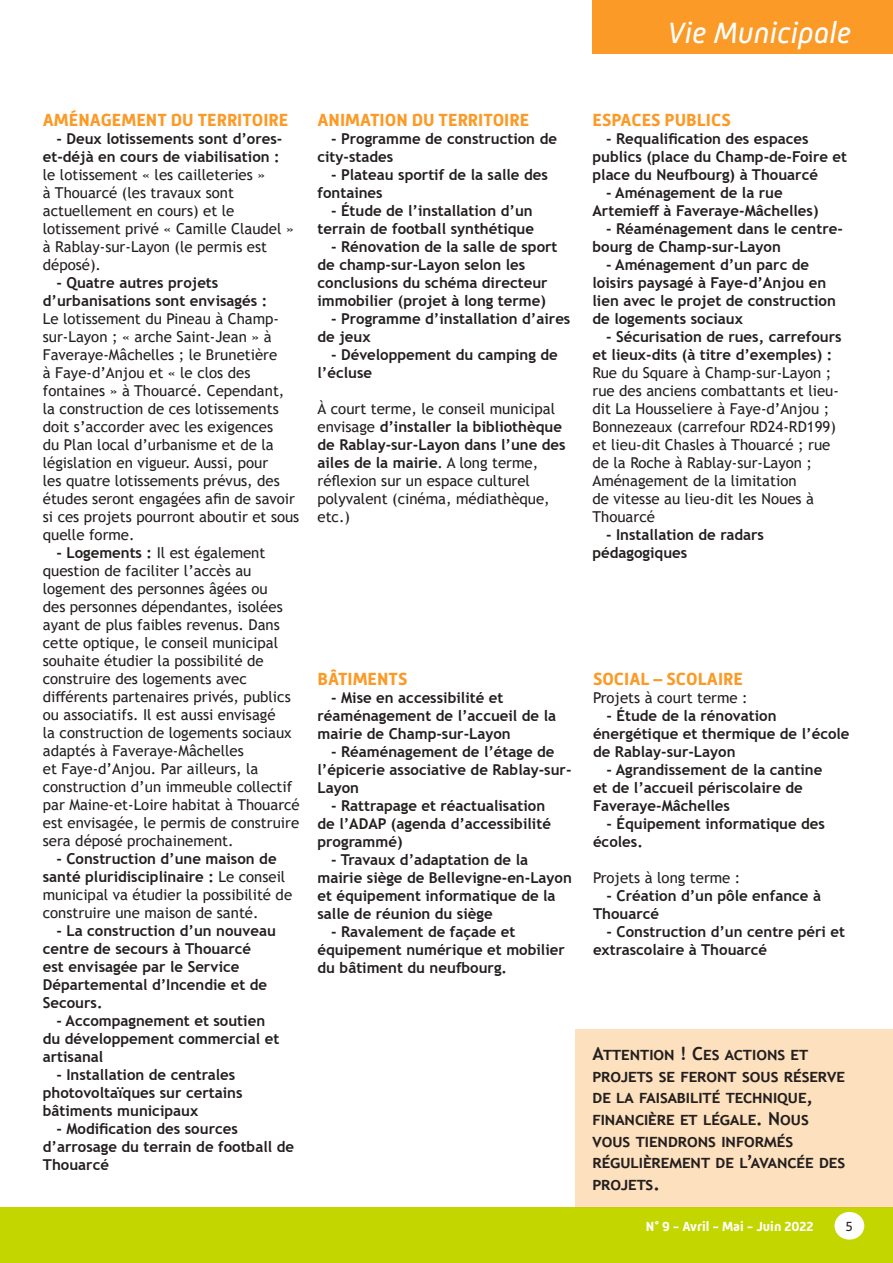
<style>
.page{position:relative;width:893px;height:1263px;background:#fff}
.page>*{position:absolute;margin:0;border:0;box-sizing:border-box;transform-origin:0 0}
.t1{font:italic 30px "Mic 32 New";color:#fff}
.t2{font:700 18px/21.6px "Trebuchet MS";color:#241f1f}
.t3{font:700 18px "Mic 32 New";color:#fb9a26}
.t4{font:700 15px/18px "Trebuchet MS";color:#241f1f}
.t5{font:15px/18px "Trebuchet MS";color:#241f1f}
.t6{font:700 13.5px "Mic 32 New";color:#fff}
.t7{font:13.5px "Mic 32 New";color:#241f1f}
.s1{font-weight:700}
</style>
<div class="page">
<div style="left:0;top:1208px;width:893px;height:55px;background:#c3d600"></div>
<div style="left:834px;top:1212px;width:30px;height:27px;background:#fff;border-radius:50%"></div>
<div style="left:575px;top:1029px;width:318px;height:179px;background:#fde0be"></div>
<div style="left:592px;top:0;width:301px;height:54px;background:#fb9a26"></div>
<hr style="left:0;top:1112px;width:1px;height:96px;background:#fb9a26">
<h1 class="t1" style="left:667px;top:16px;width:186px">Vie Municipale</h1>
<p class="t3" style="left:43px;top:110px;width:247px">AMÉNAGEMENT DU TERRITOIRE</p>
<p class="t4" style="left:43px;top:130px;width:241px;text-align:right">- Deux lotissements sont d’ores&shy;et-déjà en cours de viabilisation :</p>
<p class="t5" style="left:43px;top:166px;width:253px">le lotissement « les cailleteries »<br>à Thouarcé (les travaux sont actuellement en cours) et le lotissement privé « Camille Claudel » à Rablay-sur-Layon (le permis est déposé).</p>
<p class="t4" style="left:43px;top:274px;width:226px;text-indent:14px">- Quatre autres projets d’urbanisations sont envisagés :</p>
<p class="t5" style="left:43px;top:310px;width:258px">Le lotissement du Pineau à Champ&shy;sur-Layon ; « arche Saint-Jean » à Faveraye-Mâchelles ; le Brunetière<br>à Faye-d’Anjou et « le clos des fontaines » à Thouarcé. Cependant, la construction de ces lotissements doit s’accorder avec les exigences<br>du Plan local d’urbanisme et de la législation en vigueur. Aussi, pour<br>les quatre lotissements prévus, des études seront engagées afin de savoir si ces projets pourront aboutir et sous quelle forme.</p>
<p class="t5" style="left:43px;top:544px;width:258px;text-indent:14px"><span class="s1">- Logements :</span> Il est également question de faciliter l’accès au logement des personnes âgées ou<br>des personnes dépendantes, isolées ayant de plus faibles revenus. Dans cette optique, le conseil municipal souhaite étudier la possibilité de construire des logements avec différents partenaires privés, publics ou associatifs. Il est aussi envisagé<br>la construction de logements sociaux adaptés à Faveraye-Mâchelles<br>et Faye-d’Anjou. Par ailleurs, la construction d’un immeuble collectif par Maine-et-Loire habitat à Thouarcé est envisagée, le permis de construire sera déposé prochainement.</p>
<p class="t5" style="left:43px;top:850px;width:251px;text-indent:14px"><span class="s1">- Construction d’une maison de santé pluridisciplinaire :</span> Le conseil municipal va étudier la possibilité de construire une maison de santé.</p>
<p class="t4" style="left:43px;top:922px;width:235px;text-indent:14px">- La construction d’un nouveau centre de secours à Thouarcé est envisagée par le Service<br>Départemental d’Incendie et de<br>Secours.</p>
<p class="t4" style="left:43px;top:1012px;width:238px;text-indent:14px">- Accompagnement et soutien du développement commercial et artisanal</p>
<p class="t4" style="left:43px;top:1066px;width:201px;text-indent:14px">- Installation de centrales photovoltaïques sur certains bâtiments municipaux</p>
<p class="t4" style="left:43px;top:1120px;width:253px;text-indent:14px">- Modification des sources d’arrosage du terrain de football de<br>Thouarcé</p>
<p class="t3" style="left:317px;top:110px;width:213px">ANIMATION DU TERRITOIRE</p>
<p class="t4" style="left:317px;top:130px;width:241px;text-indent:14px">- Programme de construction de city-stades</p>
<p class="t4" style="left:317px;top:166px;width:232px;text-indent:14px">- Plateau sportif de la salle des fontaines</p>
<p class="t4" style="left:317px;top:202px;width:218px;text-align:right">- Étude de l’installation d’un terrain de football synthétique</p>
<p class="t4" style="left:317px;top:238px;width:241px;text-indent:14px">- Rénovation de la salle de sport de champ-sur-Layon selon les conclusions du schéma directeur immobilier (projet à long terme)</p>
<p class="t4" style="left:317px;top:310px;width:254px;text-indent:14px">- Programme d’installation d’aires de jeux</p>
<p class="t4" style="left:317px;top:346px;width:242px;text-indent:14px">- Développement du camping de l’écluse</p>
<p class="t5" style="left:317px;top:400px;width:250px">À court terme, le conseil municipal envisage <span class="s1">d’installer la bibliothèque de Rablay-sur-Layon dans l’une des ailes de la mairie</span>. A long terme, réflexion sur un espace culturel polyvalent (cinéma, médiathèque, etc.)</p>
<p class="t3" style="left:317px;top:668px;width:91px">BÂTIMENTS</p>
<p class="t4" style="left:317px;top:688px;width:240px;text-indent:14px">- Mise en accessibilité et réaménagement de l’accueil de la mairie de Champ-sur-Layon</p>
<p class="t4" style="left:317px;top:742px;width:256px;text-indent:14px">- Réaménagement de l’étage de l’épicerie associative de Rablay-sur-<br>Layon</p>
<p class="t4" style="left:317px;top:796px;width:235px;text-indent:14px">- Rattrapage et réactualisation de l’ADAP (agenda d’accessibilité programmé)</p>
<p class="t4" style="left:317px;top:850px;width:256px;text-indent:14px">- Travaux d’adaptation de la mairie siège de Bellevigne-en-Layon et équipement informatique de la salle de réunion du siège</p>
<p class="t4" style="left:317px;top:922px;width:249px;text-indent:14px">- Ravalement de façade et équipement numérique et mobilier du bâtiment du neufbourg.</p>
<p class="t3" style="left:592px;top:110px;width:140px">ESPACES PUBLICS</p>
<p class="t4" style="left:592px;top:130px;width:256px;text-indent:14px">- Requalification des espaces publics (place du Champ-de-Foire et place du Neufbourg) à Thouarcé</p>
<p class="t4" style="left:592px;top:184px;width:228px;text-indent:14px">- Aménagement de la rue<br>Artemieff à Faveraye-Mâchelles)</p>
<p class="t4" style="left:592px;top:220px;width:252px;text-indent:14px">- Réaménagement dans le centre&shy;bourg de Champ-sur-Layon</p>
<p class="t4" style="left:592px;top:256px;width:245px;text-indent:14px">- Aménagement d’un parc de loisirs paysagé à Faye-d’Anjou en lien avec le projet de construction de logements sociaux</p>
<p class="t4" style="left:592px;top:328px;width:251px;text-indent:14px">- Sécurisation de rues, carrefours et lieux-dits (à titre d’exemples) :</p>
<p class="t5" style="left:592px;top:364px;width:248px">Rue du Square à Champ-sur-Layon ; rue des anciens combattants et lieu&shy;dit La Housseliere à Faye-d’Anjou ;<br>Bonnezeaux (carrefour RD24-RD199) et lieu-dit Chasles à Thouarcé ; rue de la Roche à Rablay-sur-Layon ;<br>Aménagement de la limitation<br>de vitesse au lieu-dit les Noues à<br>Thouarcé</p>
<p class="t4" style="left:592px;top:526px;width:173px;text-indent:14px">- Installation de radars pédagogiques</p>
<p class="t3" style="left:593px;top:668px;width:152px">SOCIAL – SCOLAIRE</p>
<p class="t5" style="left:593px;top:688px;width:156px">Projets à court terme :</p>
<p class="t4" style="left:593px;top:706px;width:258px;text-indent:14px">- Étude de la rénovation énergétique et thermique de l’école de Rablay-sur-Layon</p>
<p class="t4" style="left:593px;top:760px;width:231px;text-indent:14px">- Agrandissement de la cantine et de l’accueil périscolaire de<br>Faveraye-Mâchelles</p>
<p class="t4" style="left:593px;top:814px;width:234px;text-indent:14px">- Équipement informatique des écoles.</p>
<p class="t5" style="left:593px;top:868px;width:149px">Projets à long terme :</p>
<p class="t4" style="left:593px;top:886px;width:229px;text-indent:14px">- Création d’un pôle enfance à<br>Thouarcé</p>
<p class="t4" style="left:593px;top:922px;width:254px;text-indent:14px">- Construction d’un centre péri et extrascolaire à Thouarcé</p>
<p class="t2" style="left:592px;top:1043px;width:254px">Attention ! Ces actions et projets se feront sous réserve de la faisabilité technique, financière et légale. Nous vous tiendrons informés régulièrement de l’avancée des projets.</p>
<p class="t6" style="left:646px;top:1218px;width:169px">N° 9 - Avril - Mai - Juin 2022</p>
<p class="t7" style="left:846px;top:1218px;width:8px">5</p>
</div>
